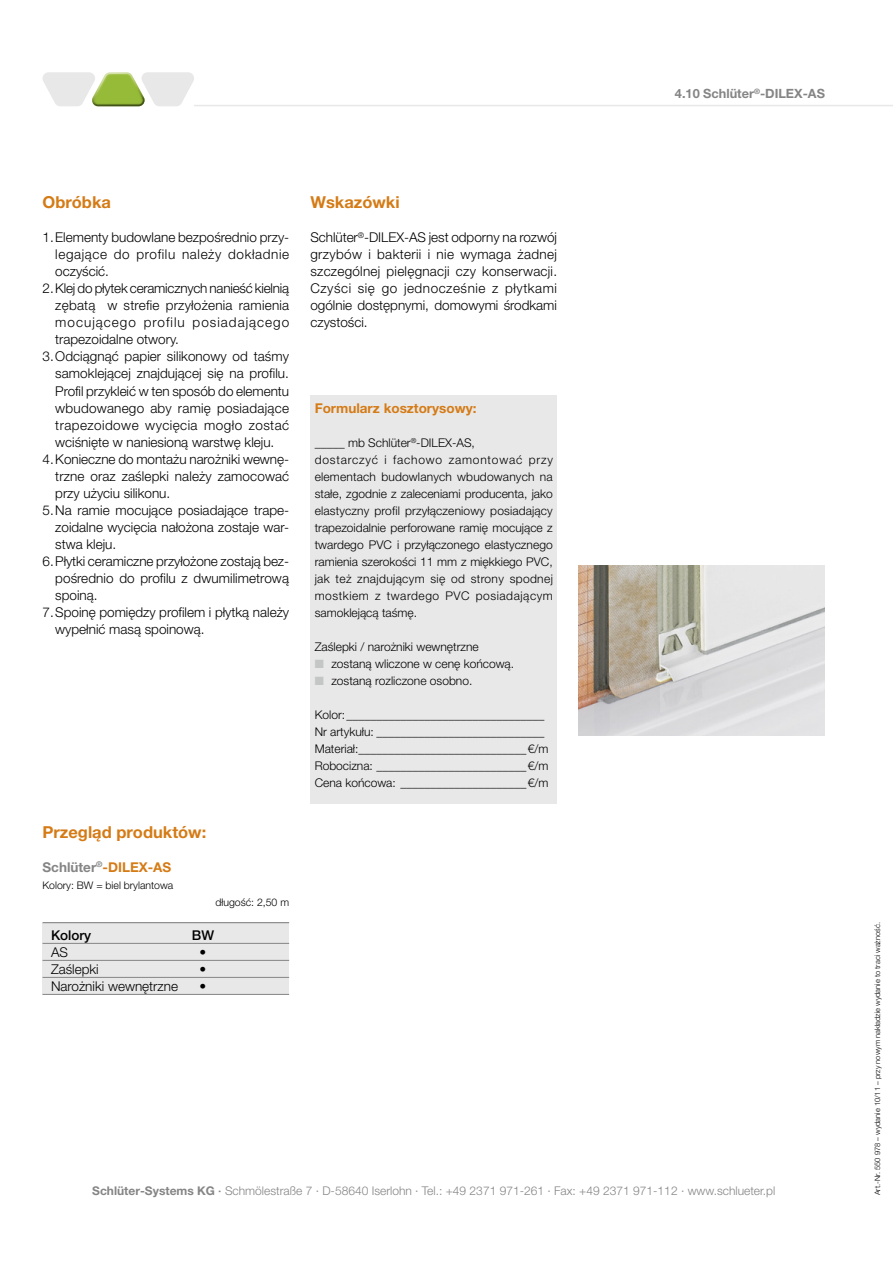
<style>
.page{position:relative;width:893px;height:1263px;background:#fff}
.page>*{position:absolute;margin:0;border:0;box-sizing:border-box;transform-origin:0 0}
.t1{font:700 16.5px "Helvetica Neue LT Pro";color:#d57b16}
.t2{font:300 13.5px/17px "Helvetica Neue LT Pro";color:#000;text-align:justify}
.t3{font:300 13.5px "Helvetica Neue LT Pro";letter-spacing:.02em;color:#000}
.t4{font:700 13.5px "Helvetica Neue LT Pro";color:#d57b16}
.t5{font:300 13.5px "Helvetica Neue LT Pro";letter-spacing:.045em;color:#000}
.t6{font:300 13.5px "Helvetica Neue LT Pro";letter-spacing:.035em;color:#000}
.t7{font:300 13.5px "Helvetica Neue LT Pro";letter-spacing:.075em;color:#000}
.t8{font:500 13.5px "Helvetica Neue LT Pro";color:#000}
.t9{font:700 12.75px "Helvetica Neue LT Pro";color:#858585}
.t10{font:300 12px/17px "Helvetica Neue LT Pro";color:#000}
.t11{font:300 12px "Helvetica Neue LT Pro";color:#858585}
.t12{font:300 10.5px "Helvetica Neue LT Pro";color:#000}
.t13{font:300 7.5px "Helvetica Neue LT Pro";color:#000}
.s1{color:#858585}
.s2{color:#c4c5c5}
.s3{font-weight:700}
.s4{font-weight:500}
</style>
<div class="page">
<div style="left:310px;top:395px;width:247px;height:409px;background:#e8e8e8"></div>
<img style="left:578px;top:566px;width:247px;height:170px">
<div style="left:43px;top:923px;width:246px;height:71px;background:#e8e8e8"></div>
<hr style="left:43px;top:922px;width:246px;height:1px;background:#858585">
<hr style="left:43px;top:943px;width:246px;height:1px;background:#858585">
<hr style="left:43px;top:960px;width:246px;height:1px;background:#858585">
<hr style="left:43px;top:977px;width:246px;height:1px;background:#858585">
<hr style="left:43px;top:994px;width:246px;height:1px;background:#858585">
<hr style="left:194px;top:105px;width:699px;height:1px;background:#e8e8e8">
<svg style="left:43px;top:72px;width:151px;height:34px"></svg>
<p class="t1" style="left:43px;top:192px;width:70px">Obróbka</p>
<p class="t2" style="left:43px;top:229px;width:248px">1.Elementy budowlane bezpośrednio przy-</p>
<p class="t5" style="left:55px;top:246px;width:235px">legające do profilu należy dokładnie</p>
<p class="t2" style="left:55px;top:263px;width:55px">oczyścić.</p>
<p class="t2" style="left:43px;top:280px;width:248px">2.Klej do płytek ceramicznych nanieść kielnią</p>
<p class="t3" style="left:55px;top:297px;width:235px">zębatą w strefie przyłożenia ramienia</p>
<p class="t7" style="left:55px;top:314px;width:235px">mocującego profilu posiadającego</p>
<p class="t2" style="left:55px;top:331px;width:125px">trapezoidalne otwory.</p>
<p class="t2" style="left:43px;top:348px;width:248px">3.Odciągnąć papier silikonowy od taśmy</p>
<p class="t2" style="left:55px;top:365px;width:235px">samoklejącej znajdującej się na profilu.</p>
<p class="t2" style="left:55px;top:382px;width:235px">Profil przykleić w ten sposób do elementu</p>
<p class="t3" style="left:55px;top:399px;width:235px">wbudowanego aby ramię posiadające</p>
<p class="t6" style="left:55px;top:416px;width:235px">trapezoidowe wycięcia mogło zostać</p>
<p class="t2" style="left:55px;top:433px;width:221px">wciśnięte w naniesioną warstwę kleju.</p>
<p class="t2" style="left:43px;top:450px;width:246px">4.Konieczne do montażu narożniki wewnę-</p>
<p class="t2" style="left:55px;top:467px;width:235px">trzne oraz zaślepki należy zamocować</p>
<p class="t2" style="left:55px;top:484px;width:117px">przy użyciu silikonu.</p>
<p class="t2" style="left:43px;top:501px;width:247px">5.Na ramie mocujące posiadające trape-</p>
<p class="t2" style="left:55px;top:518px;width:234px">zoidalne wycięcia nałożona zostaje war-</p>
<p class="t2" style="left:55px;top:535px;width:63px">stwa kleju.</p>
<p class="t2" style="left:43px;top:552px;width:246px">6.Płytki ceramiczne przyłożone zostają bez-</p>
<p class="t2" style="left:55px;top:569px;width:235px">pośrednio do profilu z dwumilimetrową</p>
<p class="t2" style="left:55px;top:586px;width:44px">spoiną.</p>
<p class="t2" style="left:43px;top:603px;width:248px">7.Spoinę pomiędzy profilem i płytką należy</p>
<p class="t2" style="left:55px;top:620px;width:151px">wypełnić masą spoinową.</p>
<p class="t1" style="left:43px;top:822px;width:165px">Przegląd produktów:</p>
<p class="t4" style="left:43px;top:858px;width:130px"><span class="s1">Schlüter</span><sup>®</sup>-DILEX-AS</p>
<p class="t12" style="left:43px;top:879px;width:132px">Kolory: BW = biel brylantowa</p>
<p class="t12" style="left:215px;top:896px;width:75px">długość: 2,50 m</p>
<p class="t8" style="left:51px;top:927px;width:42px">Kolory</p>
<p class="t8" style="left:192px;top:927px;width:24px">BW</p>
<p class="t2" style="left:51px;top:943px;width:19px">AS</p>
<p class="t2" style="left:200px;top:943px;width:8px">•</p>
<p class="t2" style="left:51px;top:960px;width:49px">Zaślepki</p>
<p class="t2" style="left:200px;top:960px;width:8px">•</p>
<p class="t2" style="left:51px;top:977px;width:129px">Narożniki wewnętrzne</p>
<p class="t2" style="left:200px;top:977px;width:8px">•</p>
<p class="t1" style="left:310px;top:192px;width:91px">Wskazówki</p>
<p class="t2" style="left:310px;top:229px;width:248px">Schlüter<sup>®</sup>-DILEX-AS jest odporny na rozwój grzybów i bakterii i nie wymaga żadnej szczególnej pielęgnacji czy konserwacji.<br>Czyści się go jednocześnie z płytkami ogólnie dostępnymi, domowymi środkami czystości.</p>
<p class="t4" style="left:315px;top:399px;width:163px">Formularz kosztorysowy:</p>
<p class="t10" style="left:315px;top:433px;width:240px">_____ mb Schlüter<sup>®</sup>-DILEX-AS,<br>dostarczyć i fachowo zamontować przy elementach budowlanych wbudowanych na stałe, zgodnie z zaleceniami producenta, jako elastyczny profil przyłączeniowy posiadający trapezoidalnie perforowane ramię mocujące z twardego PVC i przyłączonego elastycznego ramienia szerokości 11 mm z miękkiego PVC, jak też znajdującym się od strony spodnej mostkiem z twardego PVC posiadającym samoklejącą taśmę.</p>
<p class="t10" style="left:315px;top:638px;width:166px">Zaślepki / narożniki wewnętrzne</p>
<p class="t10" style="left:315px;top:655px;width:201px"><span class="s2">■</span> zostaną wliczone w cenę końcową.</p>
<p class="t10" style="left:315px;top:672px;width:159px"><span class="s2">■</span> zostaną rozliczone osobno.</p>
<p class="t10" style="left:315px;top:706px;width:235px">Kolor:_________________________________ Nr artykułu: ____________________________ Materiał:____________________________€/m Robocizna: _________________________€/m Cena końcowa: _____________________€/m</p>
<p class="t9" style="left:675px;top:86px;width:151px">4.10 Schlüter<sup>®</sup>-DILEX-AS</p>
<p class="t11" style="left:92px;top:1183px;width:684px"><span class="s3">Schlüter-Systems KG</span> <span class="s4">·</span> Schmölestraße 7 · D-58640 Iserlohn · Tel.: +49 2371 971-261 · Fax: +49 2371 971-112 · www.schlueter.pl</p>
<p class="t13" style="left:873px;top:1195px;width:275px;rotate:-90deg">Art.-Nr. 550 978 – wydanie 10/11 – przy nowym nakładzie wydanie to traci ważność.</p>
</div>
